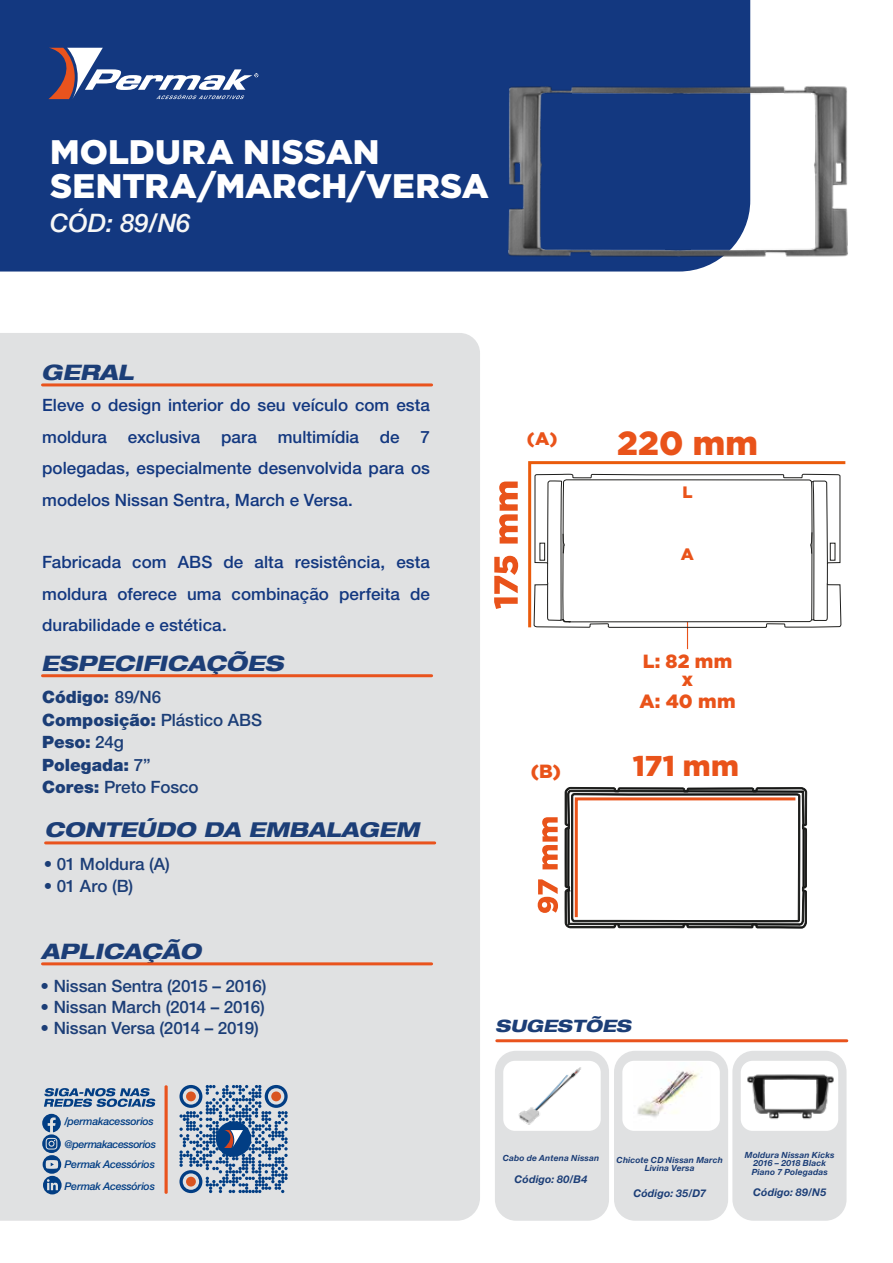
<style>
.page{position:relative;width:893px;height:1263px;background:#fff}
.page>*{position:absolute;margin:0;border:0;box-sizing:border-box;transform-origin:0 0}
.t1{font:900 34.05px/34px "Gotham";letter-spacing:.005em;color:#fff}
.t2{font:900 33.45px "Gotham";color:#e9531a}
.t3{font:900 28.65px "Gotham";color:#e9531a}
.t4{font:italic 500 25.5px "Helvetica Neue LT Pro";color:#f7f7f6}
.t5{font:italic 800 expanded 21.3px "Helvetica Neue LT Com";color:#1c3e77}
.t6{font:italic 800 expanded 20.4px "Helvetica Neue LT Com";color:#1c3e77}
.t7{font:900 19.05px/40.2px "Gotham";letter-spacing:.01em;color:#e9531a}
.t8{font:900 18px "Gotham";color:#e9531a}
.t9{font:500 16.95px/31.3px "Helvetica Neue LT Pro";color:#133880;text-align:justify}
.t10{font:500 16.95px "Helvetica Neue LT Pro";letter-spacing:-.005em;color:#1c3e77}
.t11{font:900 16.95px/22.5px "Helvetica Neue LT Pro";color:#1c3e77}
.t12{font:italic 800 expanded 16.95px "Helvetica Neue LT Com";color:#1c3e77}
.t13{font:900 16.5px "Gotham";color:#e9531a}
.t14{font:italic 500 10.65px/22.2px "Helvetica Neue LT Pro";letter-spacing:-.025em;color:#023e84}
.t15{font:italic 700 10.65px "Helvetica Neue LT Pro";letter-spacing:.015em;color:#1c3e77}
.t16{font:italic 700 8.55px/8.6px "Helvetica Neue LT Pro";letter-spacing:.015em;color:#1c3e77;text-align:center}
.s1{font-weight:500}
</style>
<div class="page">
<div style="left:0;top:0;width:480px;height:272px;background:#133880"></div>
<svg style="left:48px;top:48px;width:210px;height:51px"></svg>
<div style="left:0;top:333px;width:480px;height:888px;background:#e0e1e2"></div>
<svg style="left:42px;top:1114px;width:20px;height:80px;background:#708eb2"></svg>
<svg style="left:44px;top:1088px;width:111px;height:19px;background:#7491b4"></svg>
<hr style="left:165px;top:1085px;width:3px;height:109px;background:#e9531d">
<svg style="left:173px;top:1078px;width:121px;height:122px;background:#a1b3c7"></svg>
<svg style="left:179px;top:1085px;width:23px;height:23px"></svg>
<svg style="left:265px;top:1085px;width:23px;height:23px"></svg>
<svg style="left:179px;top:1170px;width:23px;height:23px"></svg>
<div style="left:186px;top:1091px;width:10px;height:10px;background:#d95521;border-radius:50%"></div>
<div style="left:271px;top:1091px;width:10px;height:10px;background:#d95521;border-radius:50%"></div>
<div style="left:186px;top:1177px;width:10px;height:9px;background:#d95521;border-radius:50%"></div>
<div style="left:216px;top:1121px;width:35px;height:36px;background:#023e84;border-radius:50%"></div>
<svg style="left:224px;top:1130px;width:19px;height:18px"></svg>
<hr style="left:497px;top:1039px;width:350px;height:3px;background:#e9531d">
<div style="left:495px;top:1051px;width:114px;height:170px;background:#e0e1e2;border-radius:21px"></div>
<div style="left:614px;top:1051px;width:114px;height:170px;background:#e0e1e2;border-radius:21px"></div>
<div style="left:732px;top:1051px;width:114px;height:170px;background:#e0e1e2;border-radius:21px"></div>
<div style="left:503px;top:1061px;width:98px;height:70px;background:#fff;border-radius:12px"></div>
<div style="left:622px;top:1061px;width:98px;height:70px;background:#fff;border-radius:12px"></div>
<div style="left:741px;top:1061px;width:97px;height:70px;background:#fff;border-radius:12px"></div>
<svg style="left:494px;top:556px;width:24px;height:53px"></svg>
<svg style="left:499px;top:481px;width:19px;height:62px"></svg>
<svg style="left:528px;top:461px;width:318px;height:167px"></svg>
<hr style="left:43px;top:674px;width:389px;height:3px;background:#e9531d">
<hr style="left:43px;top:962px;width:389px;height:3px;background:#e9531d">
<hr style="left:46px;top:841px;width:389px;height:3px;background:#e9531d">
<hr style="left:43px;top:383px;width:389px;height:3px;background:#e9531d">
<svg style="left:538px;top:879px;width:20px;height:34px"></svg>
<svg style="left:542px;top:817px;width:16px;height:52px"></svg>
<svg style="left:565px;top:786px;width:242px;height:142px"></svg>
<svg style="left:533px;top:461px;width:309px;height:167px"></svg>
<svg style="left:560px;top:466px;width:252px;height:184px"></svg>
<svg style="left:547px;top:480px;width:18px;height:141px"></svg>
<svg style="left:810px;top:480px;width:18px;height:141px"></svg>
<div style="left:830px;top:543px;width:5px;height:18px;border:1px solid #1e1e1c"></div>
<div style="left:539px;top:543px;width:6px;height:18px;border:1px solid #1e1e1c"></div>
<img style="left:480px;top:0;width:368px;height:272px">
<img style="left:518px;top:1067px;width:63px;height:58px">
<img style="left:637px;top:1071px;width:62px;height:46px">
<img style="left:743px;top:1051px;width:93px;height:80px">
<h1 class="t1" style="left:50px;top:134px;width:440px">MOLDURA NISSAN<br>SENTRA/MARCH/VERSA</h1>
<h3 class="t4" style="left:50px;top:208px;width:142px">CÓD: 89/N6</h3>
<p class="t5" style="left:41px;top:358px;width:94px">GERAL</p>
<p class="t9" style="left:42px;top:389px;width:389px">Eleve o design interior do seu veículo com esta moldura exclusiva para multimídia de 7 polegadas, especialmente desenvolvida para os modelos Nissan Sentra, March e Versa.</p>
<p class="t9" style="left:42px;top:547px;width:389px">Fabricada com ABS de alta resistência, esta moldura oferece uma combinação perfeita de durabilidade e estética.</p>
<p class="t5" style="left:41px;top:649px;width:244px">ESPECIFICAÇÕES</p>
<p class="t11" style="left:42px;top:686px;width:221px">Código: <span class="s1">89/N6<br></span>Composição: <span class="s1">Plástico ABS<br></span>Peso: <span class="s1">24g<br></span>Polegada: <span class="s1">7”<br></span>Cores: <span class="s1">Preto Fosco</span></p>
<p class="t6" style="left:44px;top:816px;width:376px">CONTEÚDO DA EMBALAGEM</p>
<p class="t10" style="left:44px;top:854px;width:128px">• 01 Moldura (A)</p>
<p class="t10" style="left:44px;top:875px;width:91px">• 01 Aro (B)</p>
<p class="t5" style="left:41px;top:937px;width:161px">APLICAÇÃO</p>
<p class="t10" style="left:41px;top:976px;width:228px">• Nissan Sentra (2015 – 2016)</p>
<p class="t10" style="left:41px;top:997px;width:226px">• Nissan March (2014 – 2016)</p>
<p class="t10" style="left:41px;top:1018px;width:220px">• Nissan Versa (2014 – 2019)</p>
<p class="t14" style="left:65px;top:1110px;width:93px">/permakacessorios @permakacessorios</p>
<p class="t14" style="left:65px;top:1153px;width:92px">Permak Acessórios<br>Permak Acessórios</p>
<p class="t8" style="left:527px;top:428px;width:32px">(A)</p>
<p class="t7" style="left:531px;top:750px;width:32px">(B)</p>
<h2 class="t2" style="left:617px;top:423px;width:142px">220 mm</h2>
<p class="t13" style="left:682px;top:483px;width:12px">L</p>
<p class="t13" style="left:681px;top:545px;width:15px">A</p>
<p class="t7" style="left:639px;top:640px;width:98px">L: 82 mm<br>A: 40 mm</p>
<p class="t7" style="left:682px;top:659px;width:13px">x</p>
<h3 class="t3" style="left:633px;top:750px;width:107px">171 mm</h3>
<p class="t12" style="left:495px;top:1015px;width:137px">SUGESTÕES</p>
<p class="t16" style="left:503px;top:1154px;width:98px">Cabo de Antena Nissan</p>
<p class="t15" style="left:515px;top:1172px;width:74px">Código: 80/B4</p>
<p class="t16" style="left:617px;top:1155px;width:108px">Chicote CD Nissan March<br>Livina Versa</p>
<p class="t15" style="left:633px;top:1186px;width:74px">Código: 35/D7</p>
<p class="t16" style="left:745px;top:1150px;width:91px">Moldura Nissan Kicks<br>2016 – 2018 Black<br>Piano 7 Polegadas</p>
<p class="t15" style="left:753px;top:1186px;width:75px">Código: 89/N5</p>
</div>
